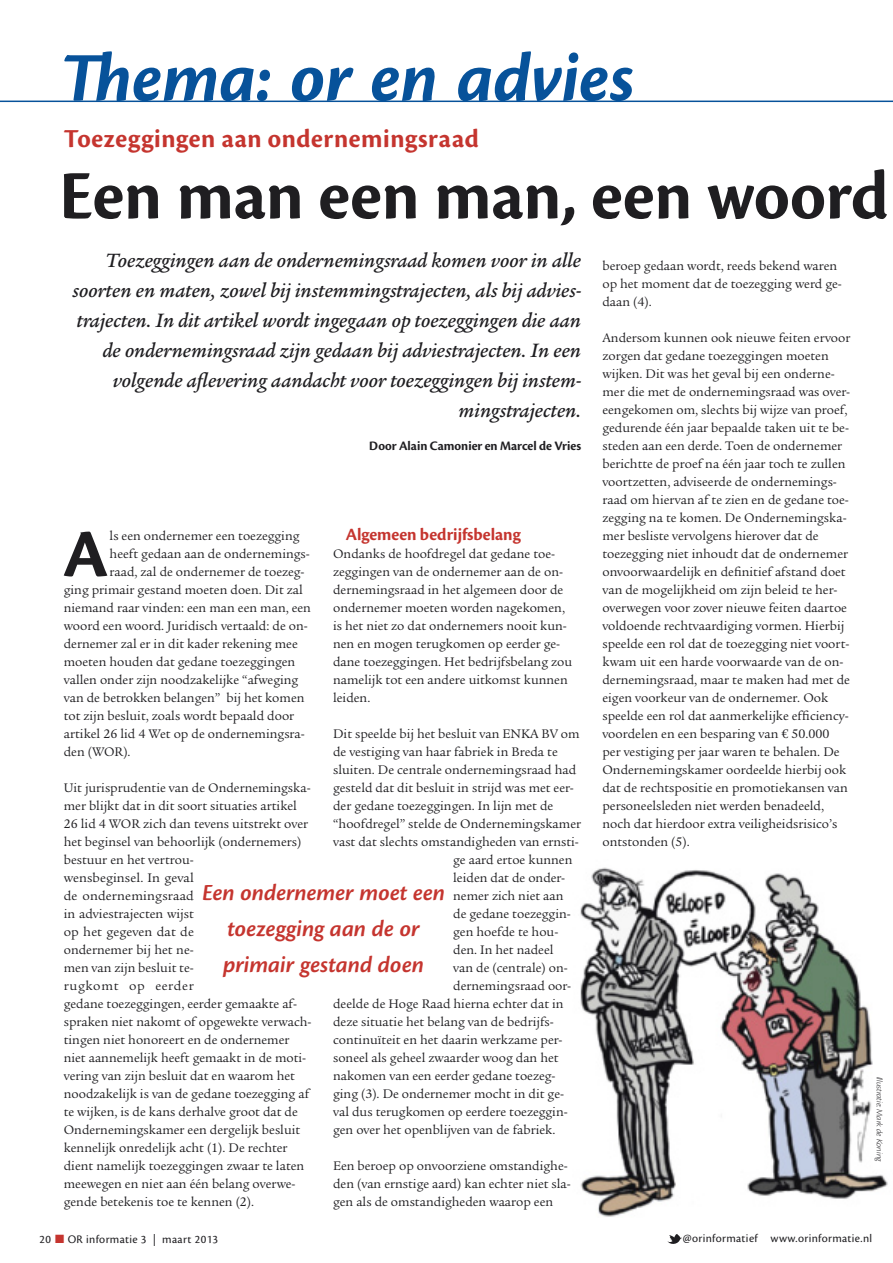
<style>
.page{position:relative;width:893px;height:1263px;background:#fff}
.page>*{position:absolute;margin:0;border:0;box-sizing:border-box;transform-origin:0 0}
.t1{font:72px "Cronos Pro Bold Disp";color:#1f1e21}
.t2{font:italic 700 72px "Cronos Pro";color:#07529a}
.t3{font:700 70.8px "Cronos Pro";color:#1f1e21}
.t4{font:27px "Cronos Pro Bold Disp";letter-spacing:.025em;color:#c5352f}
.t5{font:italic 600 24px/36px "Cronos Pro";color:#c5352f;text-align:center}
.t6{font:italic 500 21px/30px "Legacy Serif Std";color:#1f1e21;text-align:right}
.t7{font:18px "Cronos Pro Bold Disp";color:#c5352f}
.t8{font:13.5px/18px "Legacy Serif Std";color:#1f1e21}
.t9{font:13.5px "Cronos Pro Bold Disp";color:#1f1e21}
.t10{font:12px "Cronos Pro";letter-spacing:.03em;color:#1f1e21}
.t11{font:italic 300 9px "Cronos Pro";letter-spacing:-.005em;color:#1f1e21}
.s1{color:#c5352f}
</style>
<div class="page">
<svg style="left:667px;top:1234px;width:15px;height:10px"></svg>
<img style="left:580px;top:867px;width:308px;height:350px">
<hr style="left:0;top:101px;width:893px;height:1px;background:#07529a">
<h1 class="t2" style="left:61px;top:37px;width:576px">Thema: or en advies</h1>
<h3 class="t4" style="left:64px;top:123px;width:417px">Toezeggingen aan ondernemingsraad</h3>
<h1 class="t1" style="left:60px;top:154px;width:830px">Een man een man, een woord</h1>
<p class="t6" style="left:72px;top:245px;width:510px">Toezeggingen aan de ondernemingsraad komen voor in alle soorten en maten, zowel bij instemmingstrajecten, als bij advies&shy;trajecten. In dit artikel wordt ingegaan op toezeggingen die aan de ondernemingsraad zijn gedaan bij adviestrajecten. In een volgende aflevering aandacht voor toezeggingen bij instem&shy;mingstrajecten.</p>
<p class="t9" style="left:369px;top:438px;width:213px">Door Alain Camonier en Marcel de Vries</p>
<h3 class="t7" style="left:346px;top:524px;width:176px">Algemeen bedrijfsbelang</h3>
<p class="t8" style="left:333px;top:545px;width:241px">Ondanks de hoofdregel dat gedane toe&shy;zeggingen van de ondernemer aan de on&shy;dernemingsraad in het algemeen door de ondernemer moeten worden nagekomen, is het niet zo dat ondernemers nooit kun&shy;nen en mogen terugkomen op eerder ge&shy;dane toezeggingen. Het bedrijfsbelang zou namelijk tot een andere uitkomst kunnen leiden.</p>
<p class="t8" style="left:333px;top:725px;width:248px">Dit speelde bij het besluit van ENKA BV om</p>
<p class="t8" style="left:333px;top:743px;width:226px">de vestiging van haar fabriek in Breda te</p>
<p class="t8" style="left:333px;top:761px;width:245px">sluiten. De centrale ondernemingsraad had</p>
<p class="t8" style="left:333px;top:779px;width:242px">gesteld dat dit besluit in strijd was met eer-</p>
<p class="t8" style="left:333px;top:797px;width:222px">der gedane toezeggingen. In lijn met de</p>
<p class="t8" style="left:333px;top:815px;width:250px">“hoofdregel” stelde de Ondernemingskamer</p>
<p class="t8" style="left:333px;top:833px;width:247px">vast dat slechts omstandigheden van ernsti-</p>
<p class="t8" style="left:453px;top:851px;width:121px">ge aard ertoe kunnen</p>
<p class="t8" style="left:453px;top:869px;width:114px">leiden dat de onder-</p>
<p class="t8" style="left:453px;top:887px;width:112px">nemer zich niet aan</p>
<p class="t8" style="left:453px;top:905px;width:119px">de gedane toezeggin-</p>
<p class="t8" style="left:453px;top:923px;width:107px">gen hoefde te hou-</p>
<p class="t8" style="left:453px;top:941px;width:102px">den. In het nadeel</p>
<p class="t8" style="left:453px;top:959px;width:116px">van de (centrale) on-</p>
<p class="t8" style="left:453px;top:977px;width:119px">dernemingsraad oor-</p>
<p class="t8" style="left:333px;top:995px;width:232px">deelde de Hoge Raad hierna echter dat in</p>
<p class="t8" style="left:333px;top:1013px;width:222px">deze situatie het belang van de bedrijfs-</p>
<p class="t8" style="left:333px;top:1031px;width:231px">continuïteit en het daarin werkzame per-</p>
<p class="t8" style="left:333px;top:1049px;width:227px">soneel als geheel zwaarder woog dan het</p>
<p class="t8" style="left:333px;top:1067px;width:224px">nakomen van een eerder gedane toezeg-</p>
<p class="t8" style="left:333px;top:1085px;width:233px">ging (3). De ondernemer mocht in dit ge-</p>
<p class="t8" style="left:333px;top:1103px;width:236px">val dus terugkomen op eerdere toezeggin-</p>
<p class="t8" style="left:333px;top:1121px;width:224px">gen over het openblijven van de fabriek.</p>
<p class="t8" style="left:333px;top:1157px;width:239px">Een beroep op onvoorziene omstandighe&shy;den (van ernstige aard) kan echter niet sla&shy;gen als de omstandigheden waarop een</p>
<h2 class="t3" style="left:63px;top:513px;width:47px">A</h2>
<p class="t8" style="left:110px;top:527px;width:191px">ls een ondernemer een toezegging</p>
<p class="t8" style="left:110px;top:545px;width:202px">heeft gedaan aan de ondernemings-</p>
<p class="t8" style="left:110px;top:563px;width:196px">raad, zal de ondernemer de toezeg-</p>
<p class="t8" style="left:64px;top:581px;width:241px">ging primair gestand moeten doen. Dit zal</p>
<p class="t8" style="left:64px;top:599px;width:249px">niemand raar vinden: een man een man, een</p>
<p class="t8" style="left:64px;top:617px;width:246px">woord een woord. Juridisch vertaald: de on-</p>
<p class="t8" style="left:64px;top:635px;width:235px">dernemer zal er in dit kader rekening mee</p>
<p class="t8" style="left:64px;top:653px;width:233px">moeten houden dat gedane toezeggingen</p>
<p class="t8" style="left:64px;top:671px;width:236px">vallen onder zijn noodzakelijke “afweging</p>
<p class="t8" style="left:64px;top:689px;width:242px">van de betrokken belangen” bij het komen</p>
<p class="t8" style="left:64px;top:707px;width:232px">tot zijn besluit, zoals wordt bepaald door</p>
<p class="t8" style="left:64px;top:725px;width:243px">artikel 26 lid 4 Wet op de ondernemingsra-</p>
<p class="t8" style="left:64px;top:743px;width:68px">den (WOR).</p>
<p class="t8" style="left:64px;top:779px;width:249px">Uit jurisprudentie van de Ondernemingska&shy;mer blijkt dat in dit soort situaties artikel 26 lid 4 WOR zich dan tevens uitstrekt over het beginsel van behoorlijk (ondernemers) bestuur en het vertrou-<br>wensbeginsel. In geval<br>de ondernemingsraad<br>in adviestrajecten wijst<br>op het gegeven dat de<br>ondernemer bij het ne-<br>men van zijn besluit te-<br>rugkomt op eerder<br>gedane toezeggingen, eerder gemaakte af&shy;spraken niet nakomt of opgewekte verwach&shy;tingen niet honoreert en de ondernemer niet aannemelijk heeft gemaakt in de moti&shy;vering van zijn besluit dat en waarom het noodzakelijk is van de gedane toezegging af te wijken, is de kans derhalve groot dat de Ondernemingskamer een dergelijk besluit kennelijk onredelijk acht (1). De rechter dient namelijk toezeggingen zwaar te laten meewegen en niet aan één belang overwe&shy;gende betekenis toe te kennen (2).</p>
<h3 class="t5" style="left:202px;top:875px;width:244px">Een ondernemer moet een toezegging aan de or primair gestand doen</h3>
<p class="t8" style="left:602px;top:257px;width:241px">beroep gedaan wordt, reeds bekend waren op het moment dat de toezegging werd ge&shy;daan (4).</p>
<p class="t8" style="left:602px;top:329px;width:249px">Andersom kunnen ook nieuwe feiten ervoor zorgen dat gedane toezeggingen moeten wijken. Dit was het geval bij een onderne&shy;mer die met de ondernemingsraad was over&shy;eengekomen om, slechts bij wijze van proef, gedurende één jaar bepaalde taken uit te be&shy;steden aan een derde. Toen de ondernemer berichtte de proef na één jaar toch te zullen voortzetten, adviseerde de ondernemings&shy;raad om hiervan af te zien en de gedane toe&shy;zegging na te komen. De Ondernemingska&shy;mer besliste vervolgens hierover dat de toezegging niet inhoudt dat de ondernemer onvoorwaardelijk en definitief afstand doet van de mogelijkheid om zijn beleid te her&shy;overwegen voor zover nieuwe feiten daartoe voldoende rechtvaardiging vormen. Hierbij speelde een rol dat de toezegging niet voort&shy;kwam uit een harde voorwaarde van de on&shy;dernemingsraad, maar te maken had met de eigen voorkeur van de ondernemer. Ook speelde een rol dat aanmerkelijke efficiency&shy;voordelen en een besparing van € 50.000 per vestiging per jaar waren te behalen. De Ondernemingskamer oordeelde hierbij ook dat de rechtspositie en promotiekansen van personeelsleden niet werden benadeeld, noch dat hierdoor extra veiligheidsrisico’s ontstonden (5).</p>
<p class="t11" style="left:885px;top:1076px;width:87px;rotate:90deg">Illustratie: Mark de Koning</p>
<p class="t10" style="left:40px;top:1232px;width:180px">20 <span class="s1">■</span> OR informatie 3 | maart 2013</p>
<p class="t10" style="left:683px;top:1231px;width:191px">@orinformatief www.orinformatie.nl</p>
</div>
